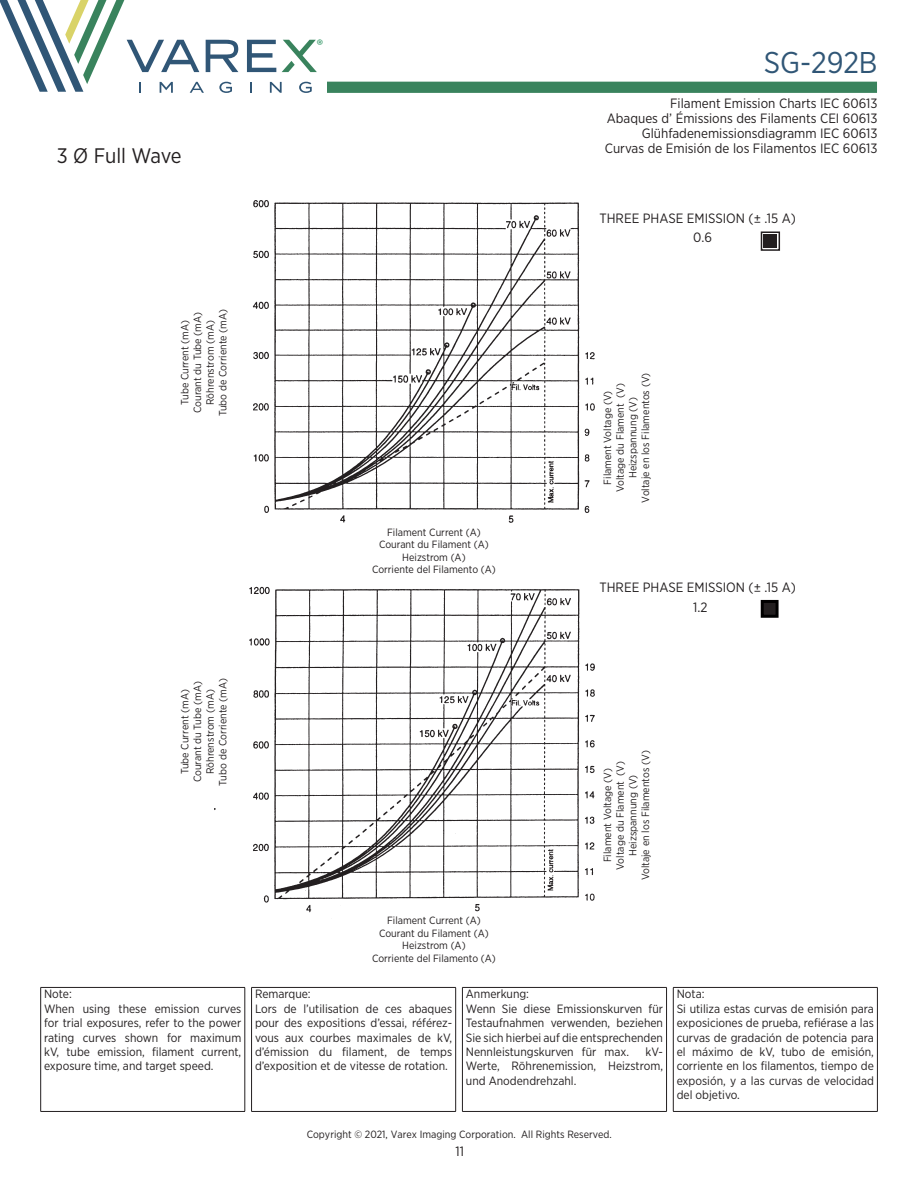
<style>
.page{position:relative;width:918px;height:1188px;background:#fff}
.page>*{position:absolute;margin:0;border:0;box-sizing:border-box;transform-origin:0 0}
.t1{font:30px "Gotham Narrow";color:#305676}
.t2{font:21px "Gotham Narrow";letter-spacing:-.015em;color:#231f20}
.t3{font:13.5px "Gotham Narrow";color:#231f20}
.t4{font:12.3px "Neutraface Text Book Alt";color:#0a8348}
.t5{font:12px/14.4px "Gotham Narrow";color:#231f20;text-align:justify}
.t6{font:10.5px "Gotham Narrow";color:#231f20}
</style>
<div class="page">
<div style="left:327px;top:82px;width:550px;height:11px;background:#39835d"></div>
<svg style="left:0;top:0;width:317px;height:93px"></svg>
<div style="left:764px;top:234px;width:13px;height:14px;background:#231f20"></div>
<div style="left:761px;top:231px;width:19px;height:20px;border:2px solid #231f20"></div>
<div style="left:762px;top:601px;width:15px;height:15px;background:#231f20"></div>
<div style="left:761px;top:600px;width:18px;height:18px;border:3px solid #000"></div>
<img style="left:214px;top:200px;width:381px;height:713px">
<div style="left:180px;top:287px;width:59px;height:152px;background:#fff"></div>
<div style="left:180px;top:656px;width:59px;height:152px;background:#fff"></div>
<div style="left:352px;top:527px;width:164px;height:54px;background:#fff"></div>
<hr style="left:40px;top:987px;width:205px;height:1px;background:#231f20">
<hr style="left:40px;top:988px;width:1px;height:123px;background:#231f20">
<hr style="left:245px;top:988px;width:1px;height:123px;background:#231f20">
<hr style="left:251px;top:987px;width:205px;height:1px;background:#231f20">
<hr style="left:251px;top:988px;width:1px;height:123px;background:#231f20">
<hr style="left:455px;top:988px;width:1px;height:123px;background:#231f20">
<hr style="left:462px;top:987px;width:205px;height:1px;background:#231f20">
<hr style="left:462px;top:988px;width:1px;height:123px;background:#231f20">
<hr style="left:666px;top:988px;width:1px;height:123px;background:#231f20">
<hr style="left:673px;top:987px;width:205px;height:1px;background:#231f20">
<hr style="left:673px;top:988px;width:1px;height:123px;background:#231f20">
<hr style="left:877px;top:988px;width:1px;height:123px;background:#231f20">
<hr style="left:40px;top:1111px;width:205px;height:1px;background:#231f20">
<hr style="left:251px;top:1111px;width:205px;height:1px;background:#231f20">
<hr style="left:462px;top:1111px;width:205px;height:1px;background:#231f20">
<hr style="left:673px;top:1111px;width:205px;height:1px;background:#231f20">
<p class="t2" style="left:57px;top:143px;width:126px">3 Ø Full Wave</p>
<p class="t4" style="left:317px;top:36px;width:8px">®</p>
<h1 class="t1" style="left:764px;top:44px;width:115px">SG-292B</h1>
<p class="t3" style="left:670px;top:95px;width:209px">Filament Emission Charts IEC 60613</p>
<p class="t3" style="left:607px;top:110px;width:272px">Abaques d’ Émissions des Filaments CEI 60613</p>
<p class="t3" style="left:642px;top:125px;width:237px">Glühfadenemissionsdiagramm IEC 60613</p>
<p class="t3" style="left:605px;top:140px;width:274px">Curvas de Emisión de los Filamentos IEC 60613</p>
<p class="t3" style="left:599px;top:210px;width:198px">THREE PHASE EMISSION (± .15 A)</p>
<p class="t3" style="left:693px;top:229px;width:20px">0.6</p>
<p class="t6" style="left:178px;top:405px;width:87px;rotate:-90deg">Tube Current (mA)</p>
<p class="t6" style="left:191px;top:413px;width:103px;rotate:-90deg">Courant du Tube (mA)</p>
<p class="t6" style="left:204px;top:405px;width:86px;rotate:-90deg">Röhrenstrom (mA)</p>
<p class="t6" style="left:216px;top:416px;width:109px;rotate:-90deg">Tubo de Corriente (mA)</p>
<p class="t6" style="left:387px;top:525px;width:95px">Filament Current (A)</p>
<p class="t6" style="left:379px;top:538px;width:111px">Courant du Filament (A)</p>
<p class="t6" style="left:402px;top:551px;width:65px">Heizstrom (A)</p>
<p class="t6" style="left:372px;top:563px;width:125px">Corriente del Filamento (A)</p>
<p class="t6" style="left:639px;top:503px;width:131px;rotate:-90deg">Voltaje en los Filamentos (V)</p>
<p class="t6" style="left:601px;top:485px;width:96px;rotate:-90deg">Filament Voltage (V)</p>
<p class="t6" style="left:614px;top:492px;width:110px;rotate:-90deg">Voltage du Flament (V)</p>
<p class="t6" style="left:626px;top:478px;width:83px;rotate:-90deg">Heizspannung (V)</p>
<p class="t3" style="left:599px;top:579px;width:198px">THREE PHASE EMISSION (± .15 A)</p>
<p class="t3" style="left:693px;top:599px;width:16px">1.2</p>
<p class="t6" style="left:178px;top:774px;width:87px;rotate:-90deg">Tube Current (mA)</p>
<p class="t6" style="left:191px;top:782px;width:103px;rotate:-90deg">Courant du Tube (mA)</p>
<p class="t6" style="left:204px;top:774px;width:86px;rotate:-90deg">Röhrenstrom (mA)</p>
<p class="t6" style="left:216px;top:786px;width:109px;rotate:-90deg">Tubo de Corriente (mA)</p>
<p class="t6" style="left:639px;top:880px;width:131px;rotate:-90deg">Voltaje en los Filamentos (V)</p>
<p class="t6" style="left:601px;top:862px;width:96px;rotate:-90deg">Filament Voltage (V)</p>
<p class="t6" style="left:614px;top:870px;width:110px;rotate:-90deg">Voltage du Flament (V)</p>
<p class="t6" style="left:626px;top:856px;width:83px;rotate:-90deg">Heizspannung (V)</p>
<p class="t5" style="left:44px;top:987px;width:29px">Note:</p>
<p class="t5" style="left:44px;top:1001px;width:199px">When using these emission curves for trial exposures, refer to the power rating curves shown for maximum kV, tube emission, filament current, exposure time, and target speed.</p>
<p class="t6" style="left:387px;top:914px;width:95px">Filament Current (A)</p>
<p class="t6" style="left:379px;top:927px;width:111px">Courant du Filament (A)</p>
<p class="t6" style="left:402px;top:939px;width:65px">Heizstrom (A)</p>
<p class="t6" style="left:372px;top:952px;width:125px">Corriente del Filamento (A)</p>
<p class="t5" style="left:255px;top:987px;width:57px">Remarque:</p>
<p class="t5" style="left:255px;top:1001px;width:199px">Lors de l’utilisation de ces abaques pour des expositions d’essai, référez&shy;vous aux courbes maximales de kV, d’émission du filament, de temps d’exposition et de vitesse de rotation.</p>
<p class="t5" style="left:466px;top:987px;width:65px">Anmerkung:</p>
<p class="t5" style="left:466px;top:1001px;width:199px">Wenn Sie diese Emissionskurven für Testaufnahmen verwenden, beziehen Sie sich hierbei auf die entsprechenden Nennleistungskurven für max.</p>
<p class="t5" style="left:466px;top:1044px;width:199px;text-indent:180px">kV-Werte, Röhrenemission, Heizstrom, und Anodendrehzahl.</p>
<p class="t6" style="left:307px;top:1127px;width:307px">Copyright © 2021, Varex Imaging Corporation. All Rights Reserved.</p>
<p class="t3" style="left:456px;top:1142px;width:10px">11</p>
<p class="t5" style="left:677px;top:987px;width:29px">Nota:</p>
<p class="t5" style="left:677px;top:1001px;width:199px">Si utiliza estas curvas de emisión para exposiciones de prueba, refiérase a las curvas de gradación de potencia para el máximo de kV, tubo de emisión, corriente en los filamentos, tiempo de exposión, y a las curvas de velocidad del objetivo.</p>
</div>
